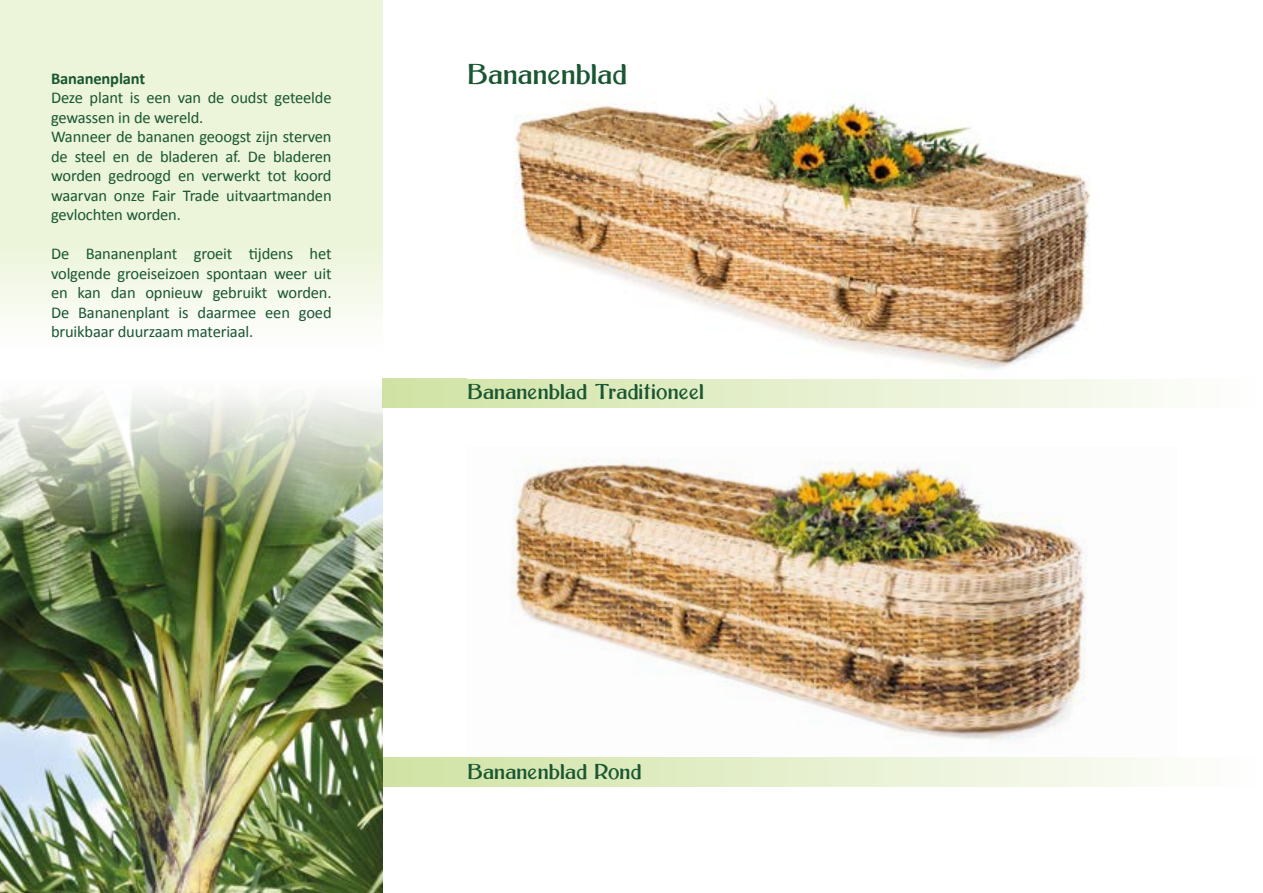
<style>
.page{position:relative;width:1263px;height:893px;background:#fff}
.page>*{position:absolute;margin:0;border:0;box-sizing:border-box;transform-origin:0 0}
.t1{font:24px "Bolton Sans";letter-spacing:-.005em;color:#1a5632}
.t2{font:18px "Bolton Sans";letter-spacing:-.005em;color:#1a5632}
.t3{font:16.5px/19.5px "Calibri";letter-spacing:-.01em;color:#1a5632}
.t4{font:700 16.5px "Calibri";letter-spacing:-.01em;color:#1a5632}
</style>
<div class="page">
<div style="left:383px;top:757px;width:880px;height:30px;background:linear-gradient(to right,#d0e3a3,#fff)"></div>
<div style="left:383px;top:378px;width:880px;height:30px;background:linear-gradient(to right,#d0e3a3,#fff)"></div>
<svg style="left:0;top:0;width:383px;height:319px;background:#edf5dc"></svg>
<img style="left:511px;top:458px;width:576px;height:283px">
<img style="left:514px;top:91px;width:577px;height:279px">
<img style="left:0;top:378px;width:383px;height:515px">
<p class="t4" style="left:51px;top:68px;width:96px">Bananenplant</p>
<h1 class="t1" style="left:468px;top:62px;width:161px">Bananenblad</h1>
<p class="t3" style="left:51px;top:87px;width:282px">Deze plant is een van de oudst geteelde gewassen in de wereld.<br>Wanneer de bananen geoogst zijn sterven de steel en de bladeren af. De bladeren worden gedroogd en verwerkt tot koord waarvan onze Fair Trade uitvaartmanden gevlochten worden.</p>
<p class="t3" style="left:51px;top:243px;width:282px;text-align:justify">De Bananenplant groeit tijdens het volgende groeiseizoen spontaan weer uit en kan dan opnieuw gebruikt worden.<br>De Bananenplant is daarmee een goed bruikbaar duurzaam materiaal.</p>
<p class="t2" style="left:468px;top:383px;width:238px">Bananenblad Traditioneel</p>
<p class="t2" style="left:468px;top:762px;width:175px">Bananenblad Rond</p>
</div>
